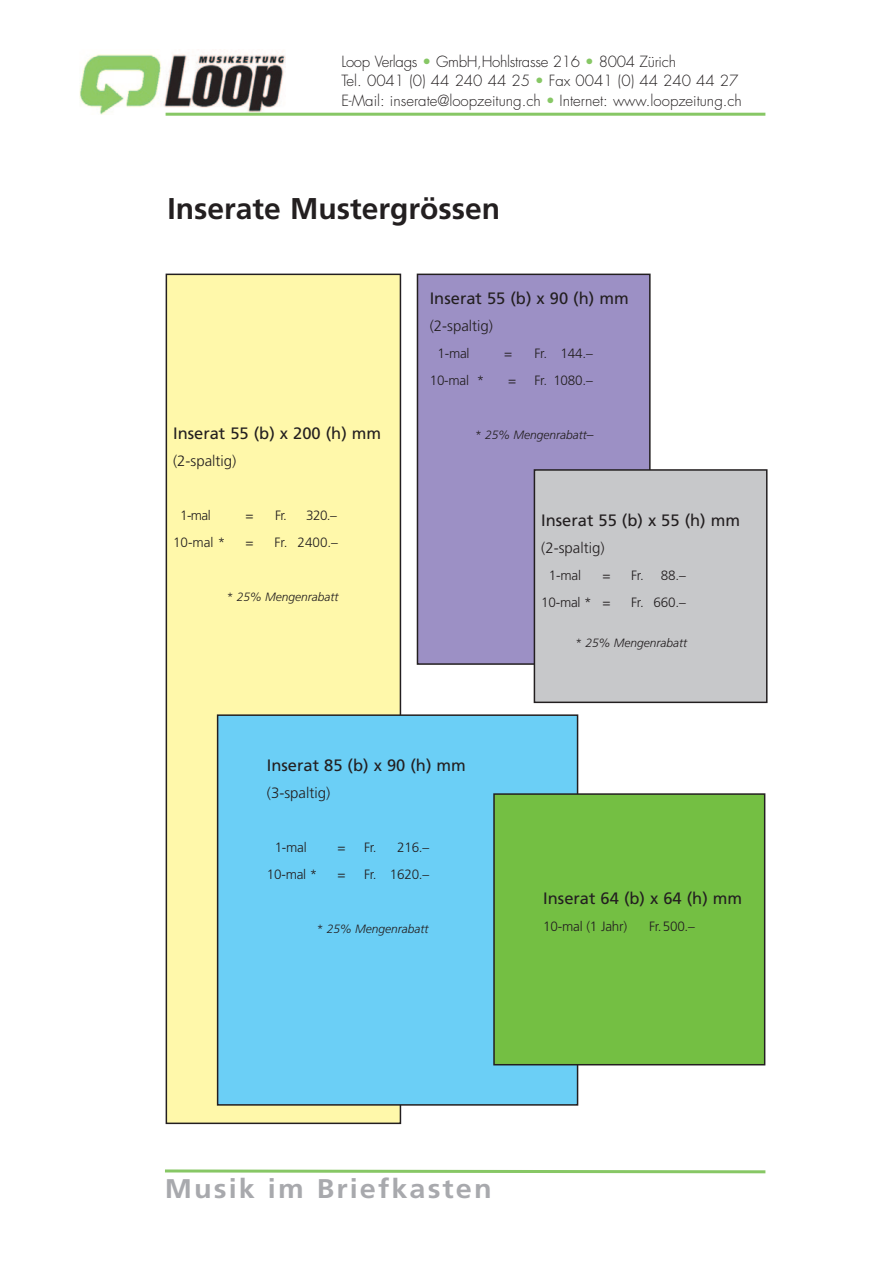
<style>
.page{position:relative;width:893px;height:1263px;background:#fff}
.page>*{position:absolute;margin:0;border:0;box-sizing:border-box;transform-origin:0 0}
.t1{font:700 30px "Frutiger";color:#231f20}
.t2{font:700 27px "Frutiger";letter-spacing:.07em;color:#a8a9ad;scale:1.07 1}
.t3{font:16.5px "Frutiger";color:#231f20}
.t4{font:300 15px "Futura";color:#231f20}
.t5{font:300 15px "Frutiger";color:#231f20}
.t6{font:300 15px "Futura";letter-spacing:-.02em;color:#231f20}
.t7{font:300 13.5px "Frutiger";letter-spacing:-.015em;color:#231f20}
.t8{font:italic 300 12px "Frutiger";color:#231f20}
.s1{color:#87c765}
.s2{font-style:normal;font-size:13.5px}
</style>
<div class="page">
<div style="left:166px;top:274px;width:234px;height:849px;background:#fff8aa"></div>
<div style="left:166px;top:274px;width:235px;height:850px;border:2px solid #231f20"></div>
<img style="left:80px;top:49px;width:205px;height:65px">
<svg style="left:165px;top:1169px;width:601px;height:5px"></svg>
<hr style="left:166px;top:113px;width:599px;height:3px;background:#87c765">
<div style="left:417px;top:274px;width:233px;height:390px;background:#9c90c5"></div>
<div style="left:417px;top:274px;width:234px;height:391px;border:2px solid #231f20"></div>
<div style="left:218px;top:715px;width:360px;height:390px;background:#6bcff6"></div>
<div style="left:217px;top:714px;width:361px;height:392px;border:2px solid #231f20"></div>
<div style="left:534px;top:470px;width:233px;height:232px;background:#c7c8ca"></div>
<div style="left:534px;top:469px;width:233px;height:234px;border:2px solid #231f20"></div>
<div style="left:494px;top:794px;width:271px;height:271px;background:#74bf43"></div>
<div style="left:493px;top:793px;width:272px;height:272px;border:2px solid #231f20"></div>
<p class="t6" style="left:341px;top:55px;width:336px">Loop Verlags <span class="s1">•</span> GmbH,Hohlstrasse 216 <span class="s1">•</span> 8004 Zürich</p>
<p class="t4" style="left:341px;top:74px;width:399px">Tel. 0041 (0) 44 240 44 25 <span class="s1">•</span> Fax 0041 (0) 44 240 44 27</p>
<p class="t4" style="left:341px;top:93px;width:402px">E-Mail: inserate@loopzeitung.ch <span class="s1">•</span> Internet: www.loopzeitung.ch</p>
<p class="t1" style="left:168px;top:197px;width:334px">Inserate Mustergrössen</p>
<p class="t3" style="left:173px;top:426px;width:210px">Inserat 55 (b) x 200 (h) mm</p>
<p class="t5" style="left:173px;top:454px;width:65px">(2-spaltig)</p>
<p class="t7" style="left:180px;top:509px;width:32px">1-mal</p>
<p class="t7" style="left:245px;top:509px;width:10px">=</p>
<p class="t7" style="left:275px;top:509px;width:63px">Fr. 320.–</p>
<p class="t7" style="left:173px;top:536px;width:54px">10-mal *</p>
<p class="t7" style="left:245px;top:536px;width:10px">=</p>
<p class="t7" style="left:274px;top:536px;width:65px">Fr. 2400.–</p>
<p class="t8" style="left:226px;top:592px;width:114px">* 25% Mengenrabatt</p>
<p class="t3" style="left:430px;top:291px;width:200px">Inserat 55 (b) x 90 (h) mm</p>
<p class="t5" style="left:430px;top:319px;width:65px">(2-spaltig)</p>
<p class="t7" style="left:438px;top:347px;width:34px">1-mal</p>
<p class="t7" style="left:504px;top:347px;width:10px">=</p>
<p class="t7" style="left:535px;top:347px;width:60px">Fr. 144.–</p>
<p class="t7" style="left:430px;top:374px;width:56px">10-mal *</p>
<p class="t7" style="left:508px;top:374px;width:10px">=</p>
<p class="t7" style="left:535px;top:374px;width:60px">Fr. 1080.–</p>
<p class="t8" style="left:475px;top:430px;width:120px">* 25% Mengenrabatt<span class="s2">–</span></p>
<p class="t3" style="left:541px;top:514px;width:200px">Inserat 55 (b) x 55 (h) mm</p>
<p class="t5" style="left:541px;top:542px;width:65px">(2-spaltig)</p>
<p class="t7" style="left:549px;top:570px;width:34px">1-mal</p>
<p class="t7" style="left:602px;top:570px;width:10px">=</p>
<p class="t7" style="left:631px;top:570px;width:56px">Fr. 88.–</p>
<p class="t7" style="left:541px;top:597px;width:71px">10-mal * =</p>
<p class="t7" style="left:631px;top:597px;width:56px">Fr. 660.–</p>
<p class="t8" style="left:575px;top:638px;width:114px">* 25% Mengenrabatt</p>
<p class="t3" style="left:267px;top:759px;width:200px">Inserat 85 (b) x 90 (h) mm</p>
<p class="t5" style="left:267px;top:787px;width:65px">(3-spaltig)</p>
<p class="t7" style="left:275px;top:842px;width:34px">1-mal</p>
<p class="t7" style="left:337px;top:842px;width:10px">=</p>
<p class="t7" style="left:364px;top:842px;width:67px">Fr. 216.–</p>
<p class="t7" style="left:267px;top:869px;width:52px">10-mal *</p>
<p class="t7" style="left:337px;top:869px;width:10px">=</p>
<p class="t7" style="left:364px;top:869px;width:67px">Fr. 1620.–</p>
<p class="t8" style="left:316px;top:924px;width:114px">* 25% Mengenrabatt</p>
<p class="t3" style="left:543px;top:892px;width:200px">Inserat 64 (b) x 64 (h) mm</p>
<p class="t7" style="left:543px;top:921px;width:85px">10-mal (1 Jahr)</p>
<p class="t7" style="left:649px;top:921px;width:47px">Fr.500.–</p>
<p class="t2" style="left:165px;top:1178px;width:307px">Musik im Briefkasten</p>
</div>
